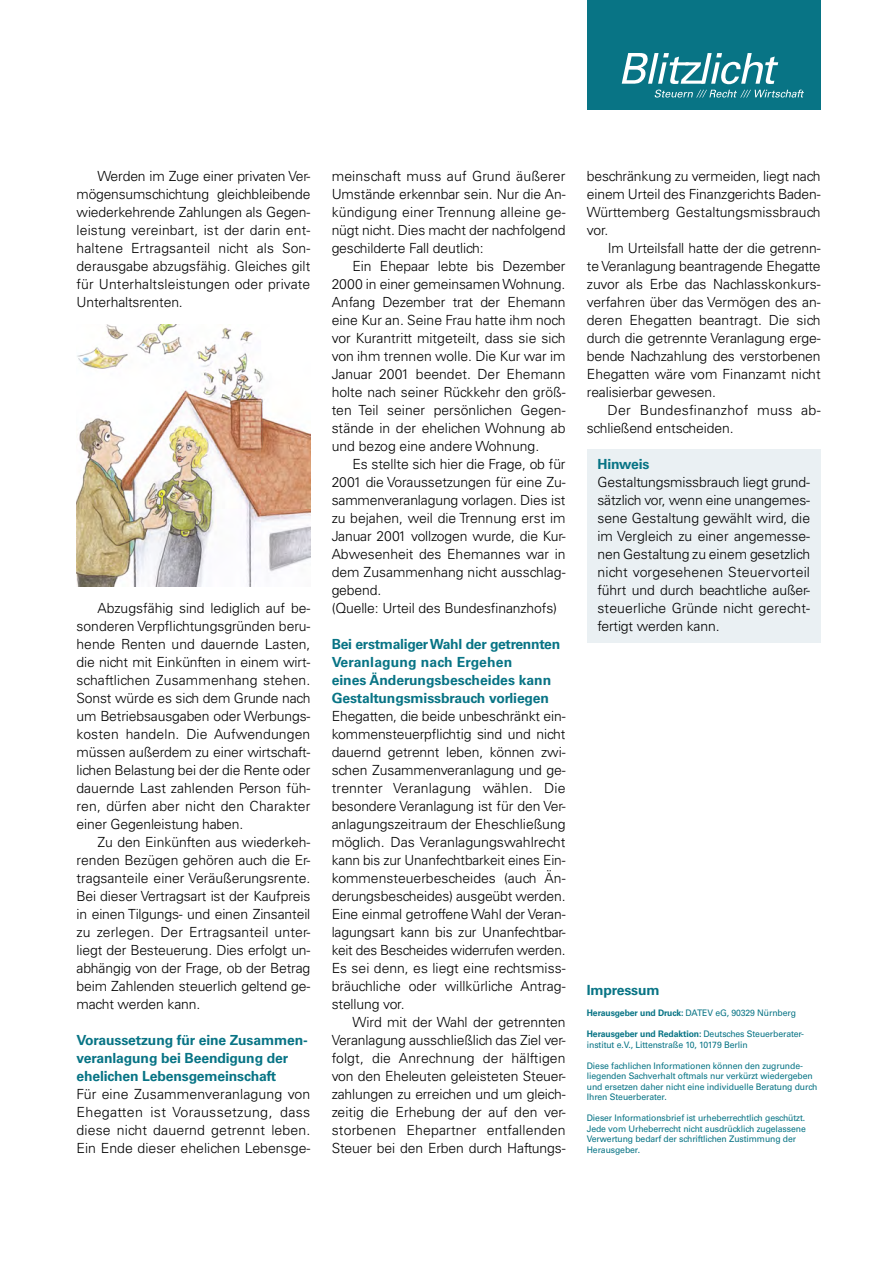
<style>
.page{position:relative;width:893px;height:1263px;background:#fff}
.page>*{position:absolute;margin:0;border:0;box-sizing:border-box;transform-origin:0 0}
.t1{font:300 13.95px/18px "Univers LT Std";letter-spacing:-.01em;color:#000}
.t2{font:300 13.95px/18px "Univers LT Std";letter-spacing:.01em;color:#000}
.t3{font:700 13.95px "Univers LT Std";letter-spacing:-.01em;color:#087485}
.t4{font:300 13.95px "Univers LT Std";letter-spacing:.015em;color:#000}
.t5{font:700 13.95px "Univers LT Std";letter-spacing:.01em;color:#087485}
.t6{font:9px/10.5px "Univers LT Std";letter-spacing:-.01em;color:#087485;scale:.96 1}
.s1{font-weight:700;color:#087485}
.s2{font-weight:700}
</style>
<div class="page">
<div style="left:587px;top:0;width:234px;height:110px;background:#087485"></div>
<svg style="left:622px;top:53px;width:156px;height:31px"></svg>
<svg style="left:655px;top:90px;width:149px;height:8px"></svg>
<div style="left:587px;top:449px;width:234px;height:193px;background:#eaf0f3"></div>
<img style="left:77px;top:325px;width:234px;height:262px">
<p class="t1" style="left:77px;top:167px;width:235px;text-align:justify;text-indent:21px">Werden im Zuge einer privaten Ver - mögensumschichtung gleichbleibende wiederkehrende Zahlungen als Gegen&shy;leistung vereinbart, ist der darin ent&shy;haltene Ertragsanteil nicht als Son&shy;derausgabe abzugsfähig. Gleiches gilt für Unterhaltsleistungen oder private Unter haltsrenten.</p>
<p class="t1" style="left:97px;top:599px;width:215px">Abzugsfähig sind lediglich auf be-</p>
<p class="t1" style="left:77px;top:617px;width:235px">sonderen Verpflichtungsgründen beru-</p>
<p class="t1" style="left:77px;top:635px;width:235px">hende Renten und dauernde Lasten,</p>
<p class="t1" style="left:77px;top:653px;width:235px">die nicht mit Einkünften in einem wirt-</p>
<p class="t2" style="left:77px;top:671px;width:235px">schaftlichen Zusammenhang stehen.</p>
<p class="t1" style="left:77px;top:689px;width:235px">Sonst würde es sich dem Grunde nach</p>
<p class="t1" style="left:77px;top:707px;width:235px">um Betriebsausgaben oder Werbungs-</p>
<p class="t2" style="left:77px;top:725px;width:235px">kosten handeln. Die Aufwendungen</p>
<p class="t1" style="left:77px;top:743px;width:235px">müssen außerdem zu einer wirtschaft-</p>
<p class="t1" style="left:77px;top:761px;width:235px">lichen Belastung bei der die Rente oder</p>
<p class="t1" style="left:77px;top:779px;width:235px">dauernde Last zahlenden Person füh-</p>
<p class="t2" style="left:77px;top:797px;width:235px">ren, dürfen aber nicht den Charakter</p>
<p class="t1" style="left:77px;top:815px;width:168px">einer Gegenleistung haben.</p>
<p class="t1" style="left:97px;top:833px;width:215px">Zu den Einkünften aus wiederkeh-</p>
<p class="t1" style="left:77px;top:851px;width:235px">renden Bezügen gehören auch die Er-</p>
<p class="t1" style="left:77px;top:869px;width:235px">tragsanteile einer Veräußerungsrente.</p>
<p class="t1" style="left:77px;top:887px;width:235px">Bei dieser Vertragsart ist der Kaufpreis</p>
<p class="t1" style="left:77px;top:905px;width:235px">in einen Tilgungs- und einen Zinsanteil</p>
<p class="t2" style="left:77px;top:923px;width:235px">zu zerlegen. Der Ertragsanteil unter-</p>
<p class="t1" style="left:77px;top:941px;width:235px">liegt der Besteuerung. Dies erfolgt un-</p>
<p class="t1" style="left:77px;top:959px;width:235px">abhängig von der Frage, ob der Betrag</p>
<p class="t1" style="left:77px;top:977px;width:235px">beim Zahlenden steuerlich geltend ge-</p>
<p class="t1" style="left:77px;top:995px;width:125px">macht werden kann.</p>
<p class="t2" style="left:77px;top:1031px;width:235px"><span class="s1">Voraussetzung für eine Zusammen&shy;veranlagung bei Beendigung der ehelichen Lebensgemeinschaft<br></span>Für eine Zusammenveranlagung von Ehegatten ist Voraussetzung, dass diese nicht dauernd getrennt leben.<br>Ein Ende dieser ehelichen Lebensge-</p>
<p class="t2" style="left:332px;top:167px;width:235px">meinschaft muss auf Grund äußerer</p>
<p class="t1" style="left:332px;top:185px;width:235px">Umstände erkennbar sein. Nur die An-</p>
<p class="t2" style="left:332px;top:203px;width:235px">kündigung einer Trennung alleine ge-</p>
<p class="t1" style="left:332px;top:221px;width:235px">nügt nicht. Dies macht der nachfolgend</p>
<p class="t1" style="left:332px;top:239px;width:154px">geschilderte Fall deutlich:</p>
<p class="t1" style="left:352px;top:257px;width:215px">Ein Ehepaar lebte bis Dezember</p>
<p class="t1" style="left:332px;top:275px;width:235px">2000 in einer gemeinsamen Wohnung.</p>
<p class="t1" style="left:332px;top:293px;width:235px">Anfang Dezember trat der Ehemann</p>
<p class="t1" style="left:332px;top:311px;width:235px">eine Kur an. Seine Frau hatte ihm noch</p>
<p class="t1" style="left:332px;top:329px;width:235px">vor Kurantritt mitgeteilt, dass sie sich</p>
<p class="t1" style="left:332px;top:347px;width:235px">von ihm trennen wolle. Die Kur war im</p>
<p class="t1" style="left:332px;top:365px;width:235px">Januar 2001 beendet. Der Ehemann</p>
<p class="t1" style="left:332px;top:383px;width:235px">holte nach seiner Rückkehr den größ-</p>
<p class="t1" style="left:332px;top:401px;width:235px">ten Teil seiner persönlichen Gegen-</p>
<p class="t1" style="left:332px;top:419px;width:235px">stände in der ehelichen Wohnung ab</p>
<p class="t1" style="left:332px;top:437px;width:209px">und bezog eine andere Wohnung.</p>
<p class="t1" style="left:352px;top:455px;width:215px">Es stellte sich hier die Frage, ob für</p>
<p class="t1" style="left:332px;top:473px;width:235px">2001 die Voraussetzungen für eine Zu-</p>
<p class="t1" style="left:332px;top:491px;width:235px">sammenveranlagung vorlagen. Dies ist</p>
<p class="t1" style="left:332px;top:509px;width:235px">zu bejahen, weil die Trennung erst im</p>
<p class="t1" style="left:332px;top:527px;width:235px">Januar 2001 vollzogen wurde, die Kur-</p>
<p class="t1" style="left:332px;top:545px;width:235px">Abwesenheit des Ehemannes war in</p>
<p class="t1" style="left:332px;top:563px;width:235px">dem Zusammenhang nicht ausschlag-</p>
<p class="t1" style="left:332px;top:581px;width:51px">gebend.</p>
<p class="t1" style="left:332px;top:599px;width:227px">(Quelle: Urteil des Bundesfinanzhofs)</p>
<p class="t3" style="left:332px;top:635px;width:230px">Bei erstmaliger Wahl der getrennten</p>
<p class="t5" style="left:332px;top:653px;width:182px">Veranlagung nach Ergehen</p>
<p class="t3" style="left:332px;top:671px;width:221px">eines Änderungsbescheides kann</p>
<p class="t3" style="left:332px;top:689px;width:219px">Gestaltungsmissbrauch vorliegen</p>
<p class="t1" style="left:332px;top:707px;width:235px">Ehegatten, die beide unbeschränkt ein -</p>
<p class="t1" style="left:332px;top:725px;width:235px">kommensteuerpflichtig sind und nicht</p>
<p class="t1" style="left:332px;top:743px;width:235px">dauernd getrennt leben, können zwi-</p>
<p class="t1" style="left:332px;top:761px;width:235px">schen Zusammenveranlagung und ge-</p>
<p class="t2" style="left:332px;top:779px;width:235px">trennter Veranlagung wählen. Die</p>
<p class="t1" style="left:332px;top:797px;width:235px">besondere Veranlagung ist für den Ver-</p>
<p class="t1" style="left:332px;top:815px;width:235px">anlagungszeitraum der Eheschließung</p>
<p class="t1" style="left:332px;top:833px;width:235px">möglich. Das Veranlagungswahlrecht</p>
<p class="t1" style="left:332px;top:851px;width:235px">kann bis zur Unanfechtbarkeit eines Ein-</p>
<p class="t1" style="left:332px;top:869px;width:235px">kommensteuerbescheides (auch Än-</p>
<p class="t1" style="left:332px;top:887px;width:235px">derungsbescheides) ausgeübt werden.</p>
<p class="t1" style="left:332px;top:905px;width:235px">Eine einmal getroffene Wahl der Veran-</p>
<p class="t1" style="left:332px;top:923px;width:235px">lagungsart kann bis zur Unanfechtbar-</p>
<p class="t1" style="left:332px;top:941px;width:235px">keit des Bescheides widerrufen werden.</p>
<p class="t1" style="left:332px;top:959px;width:235px">Es sei denn, es liegt eine rechtsmiss-</p>
<p class="t1" style="left:332px;top:977px;width:235px">bräuchliche oder willkürliche Antrag-</p>
<p class="t1" style="left:332px;top:995px;width:74px">stellung vor.</p>
<p class="t1" style="left:352px;top:1013px;width:215px">Wird mit der Wahl der getrennten</p>
<p class="t1" style="left:332px;top:1031px;width:235px">Veranlagung ausschließlich das Ziel ver -</p>
<p class="t2" style="left:332px;top:1049px;width:235px">folgt, die Anrechnung der hälftigen</p>
<p class="t1" style="left:332px;top:1067px;width:235px">von den Eheleuten geleisteten Steuer-</p>
<p class="t1" style="left:332px;top:1085px;width:235px">zahlungen zu erreichen und um gleich-</p>
<p class="t1" style="left:332px;top:1103px;width:235px">zeitig die Erhebung der auf den ver-</p>
<p class="t2" style="left:332px;top:1121px;width:235px">storbenen Ehepartner entfallenden</p>
<p class="t1" style="left:332px;top:1139px;width:235px">Steuer bei den Erben durch Haftungs-</p>
<p class="t1" style="left:587px;top:167px;width:235px">beschränkung zu vermeiden, liegt nach</p>
<p class="t1" style="left:587px;top:185px;width:235px">einem Urteil des Finanzgerichts Baden-</p>
<p class="t1" style="left:587px;top:203px;width:235px">Württemberg Gestaltungsmissbrauch</p>
<p class="t1" style="left:587px;top:221px;width:23px">vor.</p>
<p class="t1" style="left:608px;top:239px;width:215px">Im Urteilsfall hatte der die getrenn-</p>
<p class="t1" style="left:587px;top:257px;width:235px">te Veranlagung beantragende Ehegatte</p>
<p class="t1" style="left:587px;top:275px;width:235px">zuvor als Erbe das Nachlasskonkurs-</p>
<p class="t1" style="left:587px;top:293px;width:235px">verfahren über das Vermögen des an-</p>
<p class="t1" style="left:587px;top:311px;width:235px">deren Ehegatten beantragt. Die sich</p>
<p class="t1" style="left:587px;top:329px;width:235px">durch die getrennte Veranlagung erge-</p>
<p class="t1" style="left:587px;top:347px;width:235px">bende Nachzahlung des verstorbenen</p>
<p class="t1" style="left:587px;top:365px;width:235px">Ehegatten wäre vom Finanzamt nicht</p>
<p class="t1" style="left:587px;top:383px;width:131px">realisierbar gewesen.</p>
<p class="t4" style="left:608px;top:401px;width:215px">Der Bundesfinanzhof muss ab-</p>
<p class="t1" style="left:587px;top:419px;width:148px">schließend entscheiden.</p>
<p class="t1" style="left:597px;top:455px;width:214px"><span class="s1">Hinweis<br></span>Gestaltungsmissbrauch liegt grund&shy;sätzlich vor, wenn eine unangemes&shy;sene Gestaltung gewählt wird, die im Vergleich zu einer angemesse&shy;nen Gestaltung zu einem gesetzlich nicht vorgesehenen Steuervorteil führt und durch beachtliche außer&shy;steuerliche Gründe nicht gerecht&shy;fertigt werden kann.</p>
<p class="t3" style="left:587px;top:982px;width:74px">Impressum</p>
<p class="t6" style="left:587px;top:1008px;width:219px"><span class="s2">Herausgeber und Druck:</span> DATEV eG, 90329 Nürnberg</p>
<p class="t6" style="left:587px;top:1029px;width:228px"><span class="s2">Herausgeber und Redaktion:</span> Deutsches Steuerberater&shy;institut e.V., Littenstraße 10, 10179 Berlin</p>
<p class="t6" style="left:587px;top:1060px;width:242px">Diese fachlichen Informationen können den zugrunde&shy;liegenden Sachverhalt oftmals nur verkürzt wiedergeben und ersetzen daher nicht eine individuelle Beratung durch Ihren Steuerberater.</p>
<p class="t6" style="left:587px;top:1113px;width:230px">Dieser Informationsbrief ist urheberrechtlich geschützt.<br>Jede vom Urheberrecht nicht ausdrücklich zugelassene Verwertung bedarf der schriftlichen Zustimmung der Herausgeber.</p>
</div>
